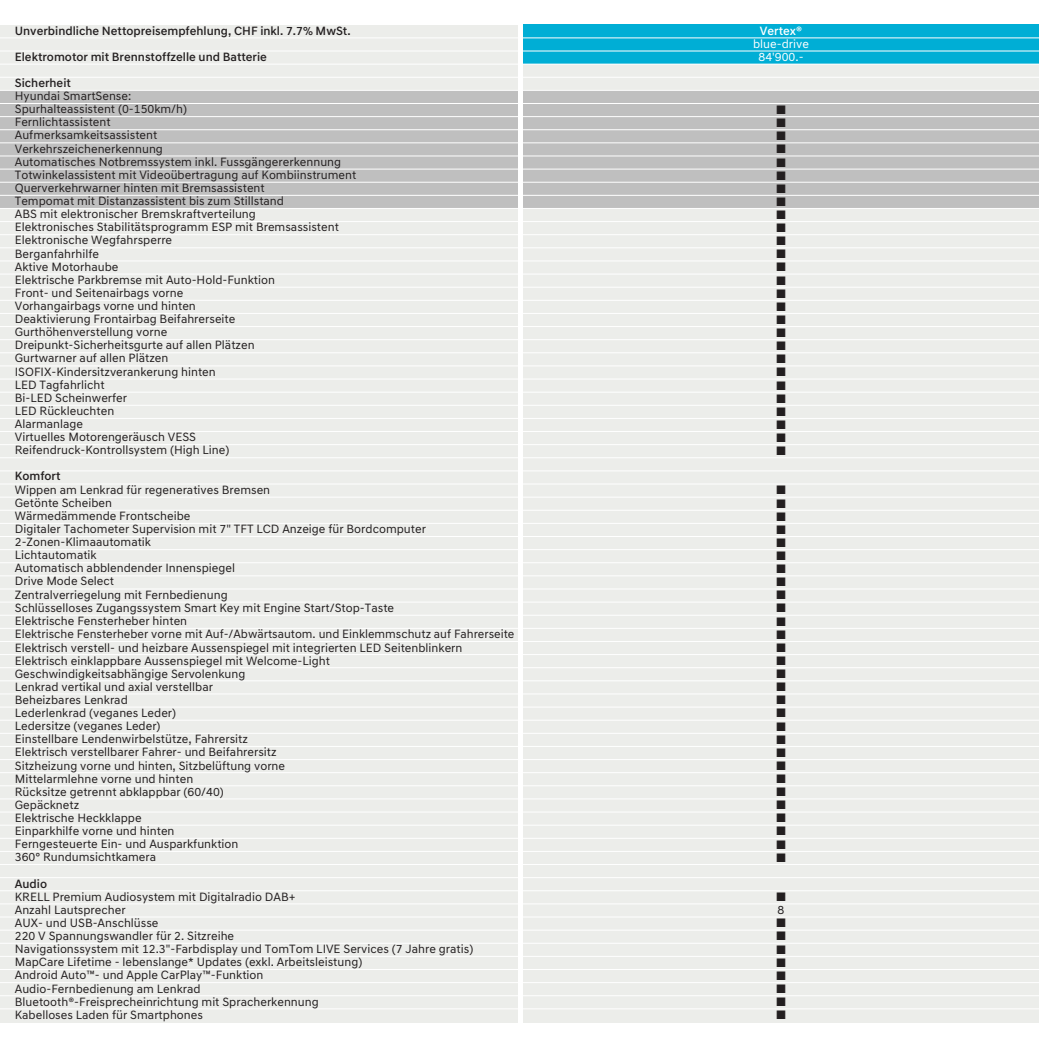
<style>
.page{position:relative;width:1042px;height:1042px;background:#fff}
.page>*{position:absolute;margin:0;border:0;box-sizing:border-box;transform-origin:0 0}
.t1{font:12.25px/13.1px "Hyundai Sans Text";color:#231f20}
.t2{font:500 12.25px/26.2px "Hyundai Sans Text";color:#231f20}
.t3{font:12.25px/13.1px "Zapf Dingbats";color:#231f20;text-align:justify}
.t4{font:12.25px/13.1px "Hyundai Sans Text";color:#fff;text-align:center}
.t5{font:500 12.25px "Hyundai Sans Text";color:#fff}
</style>
<div class="page">
<div style="left:0;top:25px;width:1042px;height:997px;background:#ecedea"></div>
<div style="left:521px;top:25px;width:520px;height:39px;background:#00aed5"></div>
<div style="left:0;top:90px;width:1040px;height:118px;background:#bfbfbf"></div>
<hr style="left:0;top:772px;width:1042px;height:1px;background:#fff">
<hr style="left:0;top:37px;width:1042px;height:1px;background:#fff">
<hr style="left:0;top:51px;width:1042px;height:1px;background:#fff">
<hr style="left:0;top:64px;width:1042px;height:1px;background:#fff">
<hr style="left:0;top:77px;width:1042px;height:1px;background:#fff">
<hr style="left:0;top:90px;width:1042px;height:1px;background:#fff">
<hr style="left:0;top:103px;width:1042px;height:1px;background:#fff">
<hr style="left:0;top:116px;width:1042px;height:1px;background:#fff">
<hr style="left:0;top:129px;width:1042px;height:1px;background:#fff">
<hr style="left:0;top:142px;width:1042px;height:1px;background:#fff">
<hr style="left:0;top:156px;width:1042px;height:1px;background:#fff">
<hr style="left:0;top:169px;width:1042px;height:1px;background:#fff">
<hr style="left:0;top:182px;width:1042px;height:1px;background:#fff">
<hr style="left:0;top:195px;width:1042px;height:1px;background:#fff">
<hr style="left:0;top:208px;width:1042px;height:1px;background:#fff">
<hr style="left:0;top:221px;width:1042px;height:1px;background:#fff">
<hr style="left:0;top:234px;width:1042px;height:1px;background:#fff">
<hr style="left:0;top:247px;width:1042px;height:1px;background:#fff">
<hr style="left:0;top:260px;width:1042px;height:1px;background:#fff">
<hr style="left:0;top:274px;width:1042px;height:1px;background:#fff">
<hr style="left:0;top:287px;width:1042px;height:1px;background:#fff">
<hr style="left:0;top:300px;width:1042px;height:1px;background:#fff">
<hr style="left:0;top:313px;width:1042px;height:1px;background:#fff">
<hr style="left:0;top:326px;width:1042px;height:1px;background:#fff">
<hr style="left:0;top:339px;width:1042px;height:1px;background:#fff">
<hr style="left:0;top:352px;width:1042px;height:1px;background:#fff">
<hr style="left:0;top:365px;width:1042px;height:1px;background:#fff">
<hr style="left:0;top:379px;width:1042px;height:1px;background:#fff">
<hr style="left:0;top:392px;width:1042px;height:1px;background:#fff">
<hr style="left:0;top:405px;width:1042px;height:1px;background:#fff">
<hr style="left:0;top:418px;width:1042px;height:1px;background:#fff">
<hr style="left:0;top:431px;width:1042px;height:1px;background:#fff">
<hr style="left:0;top:444px;width:1042px;height:1px;background:#fff">
<hr style="left:0;top:457px;width:1042px;height:1px;background:#fff">
<hr style="left:0;top:470px;width:1042px;height:1px;background:#fff">
<hr style="left:0;top:483px;width:1042px;height:1px;background:#fff">
<hr style="left:0;top:497px;width:1042px;height:1px;background:#fff">
<hr style="left:0;top:510px;width:1042px;height:1px;background:#fff">
<hr style="left:0;top:523px;width:1042px;height:1px;background:#fff">
<hr style="left:0;top:536px;width:1042px;height:1px;background:#fff">
<hr style="left:0;top:549px;width:1042px;height:1px;background:#fff">
<hr style="left:0;top:562px;width:1042px;height:1px;background:#fff">
<hr style="left:0;top:575px;width:1042px;height:1px;background:#fff">
<hr style="left:0;top:588px;width:1042px;height:1px;background:#fff">
<hr style="left:0;top:602px;width:1042px;height:1px;background:#fff">
<hr style="left:0;top:615px;width:1042px;height:1px;background:#fff">
<hr style="left:0;top:628px;width:1042px;height:1px;background:#fff">
<hr style="left:0;top:641px;width:1042px;height:1px;background:#fff">
<hr style="left:0;top:654px;width:1042px;height:1px;background:#fff">
<hr style="left:0;top:667px;width:1042px;height:1px;background:#fff">
<hr style="left:0;top:680px;width:1042px;height:1px;background:#fff">
<hr style="left:0;top:693px;width:1042px;height:1px;background:#fff">
<hr style="left:0;top:706px;width:1042px;height:1px;background:#fff">
<hr style="left:0;top:720px;width:1042px;height:1px;background:#fff">
<hr style="left:0;top:733px;width:1042px;height:1px;background:#fff">
<hr style="left:0;top:746px;width:1042px;height:1px;background:#fff">
<hr style="left:0;top:759px;width:1042px;height:1px;background:#fff">
<hr style="left:0;top:785px;width:1042px;height:1px;background:#fff">
<hr style="left:0;top:798px;width:1042px;height:1px;background:#fff">
<hr style="left:0;top:811px;width:1042px;height:1px;background:#fff">
<hr style="left:0;top:825px;width:1042px;height:1px;background:#fff">
<hr style="left:0;top:838px;width:1042px;height:1px;background:#fff">
<hr style="left:0;top:851px;width:1042px;height:1px;background:#fff">
<hr style="left:0;top:864px;width:1042px;height:1px;background:#fff">
<hr style="left:0;top:877px;width:1042px;height:1px;background:#fff">
<hr style="left:0;top:890px;width:1042px;height:1px;background:#fff">
<hr style="left:0;top:903px;width:1042px;height:1px;background:#fff">
<hr style="left:0;top:916px;width:1042px;height:1px;background:#fff">
<hr style="left:0;top:929px;width:1042px;height:1px;background:#fff">
<hr style="left:0;top:943px;width:1042px;height:1px;background:#fff">
<hr style="left:0;top:956px;width:1042px;height:1px;background:#fff">
<hr style="left:0;top:969px;width:1042px;height:1px;background:#fff">
<hr style="left:0;top:982px;width:1042px;height:1px;background:#fff">
<hr style="left:0;top:995px;width:1042px;height:1px;background:#fff">
<hr style="left:0;top:1008px;width:1042px;height:1px;background:#fff">
<div style="left:518px;top:0;width:5px;height:1041px;background:#fff"></div>
<hr style="left:1039px;top:0;width:3px;height:1041px;background:#fff">
<p class="t2" style="left:15px;top:18px;width:337px">Unverbindliche Nettopreisempfehlung, CHF inkl. 7.7% MwSt.<br>Elektromotor mit Brennstoffzelle und Batterie<br>Sicherheit</p>
<p class="t1" style="left:15px;top:90px;width:343px">Hyundai SmartSense:<br>Spurhalteassistent (0-150km/h)<br>Fernlichtassistent<br>Aufmerksamkeitsassistent<br>Verkehrszeichenerkennung<br>Automatisches Notbremssystem inkl. Fussgängererkennung Totwinkelassistent mit Videoübertragung auf Kombiinstrument Querverkehrwarner hinten mit Bremsassistent<br>Tempomat mit Distanzassistent bis zum Stillstand<br>ABS mit elektronischer Bremskraftverteilung<br>Elektronisches Stabilitätsprogramm ESP mit Bremsassistent Elektronische Wegfahrsperre<br>Berganfahrhilfe<br>Aktive Motorhaube<br>Elektrische Parkbremse mit Auto-Hold-Funktion<br>Front- und Seitenairbags vorne<br>Vorhangairbags vorne und hinten<br>Deaktivierung Frontairbag Beifahrerseite Gurthöhenverstellung vorne<br>Dreipunkt-Sicherheitsgurte auf allen Plätzen<br>Gurtwarner auf allen Plätzen<br>ISOFIX-Kindersitzverankerung hinten<br>LED Tagfahrlicht<br>Bi-LED Scheinwerfer<br>LED Rückleuchten<br>Alarmanlage<br>Virtuelles Motorengeräusch VESS<br>Reifendruck-Kontrollsystem (High Line)</p>
<p class="t2" style="left:15px;top:464px;width:47px">Komfort</p>
<p class="t1" style="left:15px;top:484px;width:501px">Wippen am Lenkrad für regeneratives Bremsen<br>Getönte Scheiben<br>Wärmedämmende Frontscheibe<br>Digitaler Tachometer Supervision mit 7" TFT LCD Anzeige für Bordcomputer 2-Zonen-Klimaautomatik<br>Lichtautomatik<br>Automatisch abblendender Innenspiegel<br>Drive Mode Select<br>Zentralverriegelung mit Fernbedienung<br>Schlüsselloses Zugangssystem Smart Key mit Engine Start/Stop-Taste<br>Elektrische Fensterheber hinten<br>Elektrische Fensterheber vorne mit Auf-/Abwärtsautom. und Einklemmschutz auf Fahrerseite Elektrisch verstell- und heizbare Aussenspiegel mit integrierten LED Seitenblinkern Elektrisch einklappbare Aussenspiegel mit Welcome-Light<br>Geschwindigkeitsabhängige Servolenkung<br>Lenkrad vertikal und axial verstellbar<br>Beheizbares Lenkrad<br>Lederlenkrad (veganes Leder)<br>Ledersitze (veganes Leder)<br>Einstellbare Lendenwirbelstütze, Fahrersitz<br>Elektrisch verstellbarer Fahrer- und Beifahrersitz<br>Sitzheizung vorne und hinten, Sitzbelüftung vorne<br>Mittelarmlehne vorne und hinten<br>Rücksitze getrennt abklappbar (60/40)<br>Gepäcknetz<br>Elektrische Heckklappe<br>Einparkhilfe vorne und hinten<br>Ferngesteuerte Ein- und Ausparkfunktion<br>360° Rundumsichtkamera</p>
<p class="t2" style="left:15px;top:871px;width:34px">Audio</p>
<p class="t1" style="left:15px;top:891px;width:460px">KRELL Premium Audiosystem mit Digitalradio DAB+<br>Anzahl Lautsprecher<br>AUX- und USB-Anschlüsse<br>220 V Spannungswandler für 2. Sitzreihe<br>Navigationssystem mit 12.3"-Farbdisplay und TomTom LIVE Services (7 Jahre gratis)<br>MapCare Lifetime - lebenslange* Updates (exkl. Arbeitsleistung)<br>Android Auto™- und Apple CarPlay™-Funktion<br>Audio-Fernbedienung am Lenkrad<br>Bluetooth®-Freisprecheinrichtung mit Spracherkennung<br>Kabelloses Laden für Smartphones</p>
<p class="t5" style="left:760px;top:26px;width:44px">Vertex®</p>
<p class="t4" style="left:753px;top:38px;width:57px">blue-drive<br>84'900.-</p>
<p class="t3" style="left:776px;top:103px;width:11px">■ ■ ■ ■ ■ ■ ■ ■ ■ ■ ■ ■ ■ ■ ■ ■ ■ ■ ■ ■ ■ ■ ■ ■ ■ ■ ■</p>
<p class="t3" style="left:776px;top:484px;width:11px">■ ■ ■ ■ ■ ■ ■ ■ ■ ■ ■ ■ ■ ■ ■ ■ ■ ■ ■ ■ ■ ■ ■ ■ ■ ■ ■ ■ ■</p>
<p class="t3" style="left:776px;top:890px;width:11px">■</p>
<p class="t1" style="left:777px;top:904px;width:8px">8</p>
<p class="t3" style="left:776px;top:916px;width:11px">■ ■ ■ ■ ■ ■ ■ ■</p>
</div>
